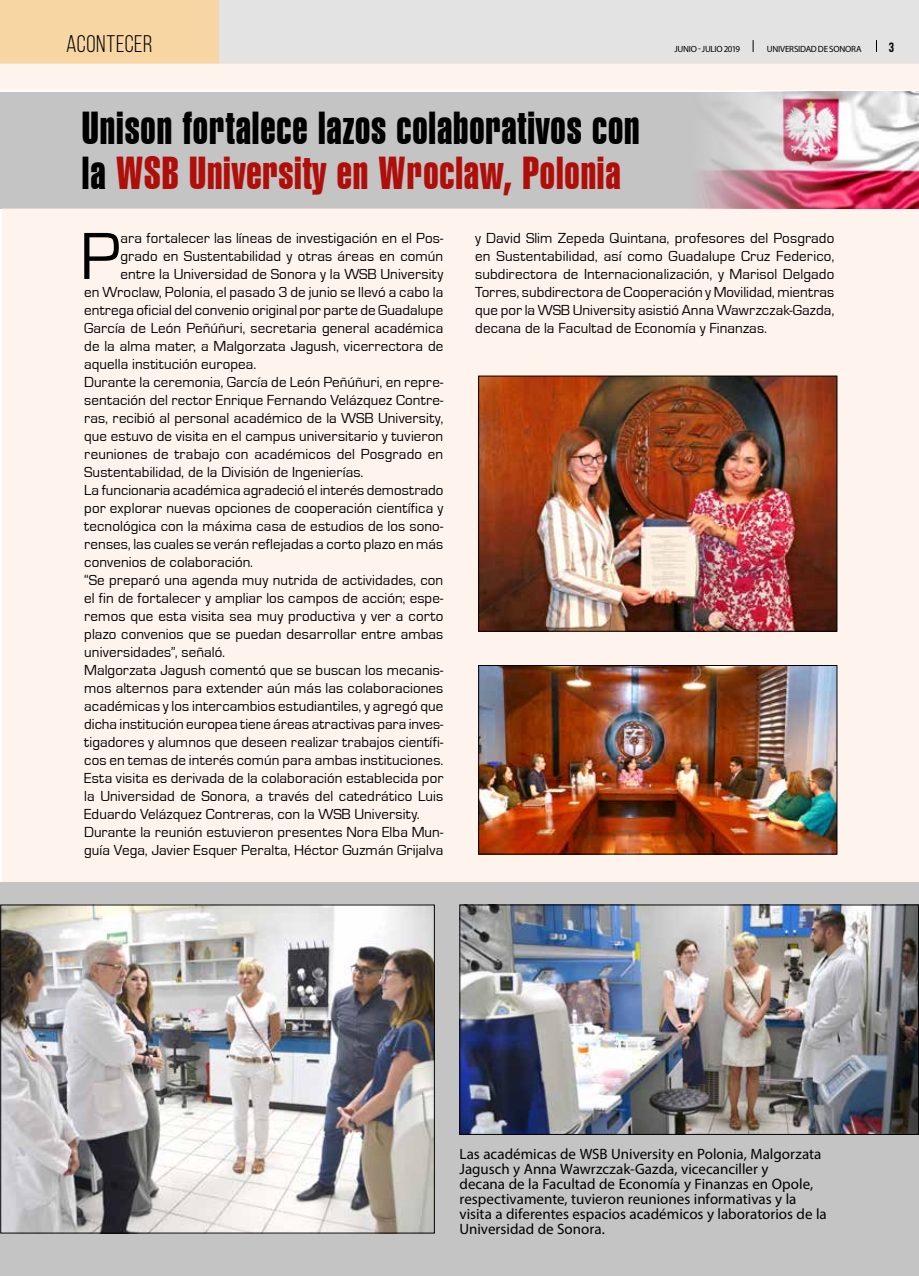
<style>
.page{position:relative;width:919px;height:1276px;background:#fff}
.page>*{position:absolute;margin:0;border:0;box-sizing:border-box;transform-origin:0 0}
.t1{font:69px "Eurostile";color:#000}
.t2{font:45px/45px "Swiss 911 BT Extra Compressed";letter-spacing:.02em;color:#000}
.t3{font:24px "Bebas Neue";letter-spacing:.025em;color:#000}
.t4{font:15px/18px "Eurostile";letter-spacing:.005em;color:#000;text-align:justify}
.t5{font:15px/15px "Myriad Pro";color:#000}
.t6{font:700 13.5px "Bebas Neue";color:#000}
.t7{font:9px "Myriad Pro";letter-spacing:-.02em;color:#000}
.s1{color:#ae0f0a}
</style>
<div class="page">
<div style="left:0;top:882px;width:918px;height:394px;background:#c4c4c4"></div>
<div style="left:2px;top:0;width:916px;height:63px;background:#e3e3e3"></div>
<div style="left:0;top:0;width:219px;height:63px;background:#f7d6a3"></div>
<div style="left:0;top:92px;width:918px;height:116px;background:#c4c4c4"></div>
<div style="left:0;top:63px;width:918px;height:27px;background:#fef4ed"></div>
<div style="left:2px;top:208px;width:916px;height:674px;background:#fef4ed"></div>
<svg style="left:752px;top:40px;width:1px;height:12px"></svg>
<svg style="left:876px;top:40px;width:1px;height:12px"></svg>
<img style="left:480px;top:378px;width:355px;height:251px">
<div style="left:478px;top:376px;width:359px;height:255px;border:1px solid #000"></div>
<img style="left:480px;top:667px;width:355px;height:185px">
<div style="left:478px;top:665px;width:359px;height:189px;border:1px solid #000"></div>
<img style="left:2px;top:906px;width:430px;height:325px">
<div style="left:0;top:904px;width:434px;height:329px;border:1px solid #000"></div>
<img style="left:461px;top:906px;width:455px;height:226px">
<div style="left:459px;top:904px;width:459px;height:230px;border:1px solid #000"></div>
<img style="left:701px;top:92px;width:217px;height:116px">
<h3 class="t3" style="left:66px;top:31px;width:88px">ACONTECER</h3>
<p class="t7" style="left:674px;top:43px;width:67px">JUNIO - JULIO 2019</p>
<p class="t7" style="left:766px;top:43px;width:96px">UNIVERSIDAD DE SONORA</p>
<p class="t6" style="left:888px;top:40px;width:7px">3</p>
<h2 class="t2" style="left:82px;top:106px;width:559px">Unison fortalece lazos colaborativos con la <span class="s1">WSB University en Wroclaw, Polonia</span></h2>
<h1 class="t1" style="left:80px;top:219px;width:42px">P</h1>
<p class="t4" style="left:121px;top:229px;width:324px">ara fortalecer las líneas de investigación en el Pos-</p>
<p class="t4" style="left:121px;top:247px;width:324px">grado en Sustentabilidad y otras áreas en común</p>
<p class="t4" style="left:121px;top:265px;width:324px">entre la Universidad de Sonora y la WSB University</p>
<p class="t4" style="left:84px;top:283px;width:360px">en Wroclaw, Polonia, el pasado 3 de junio se llevó a cabo la</p>
<p class="t4" style="left:84px;top:301px;width:360px">entrega oficial del convenio original por parte de Guadalupe</p>
<p class="t4" style="left:84px;top:319px;width:360px">García de León Peñúñuri, secretaria general académica</p>
<p class="t4" style="left:84px;top:337px;width:360px">de la alma mater, a Malgorzata Jagush, vicerrectora de</p>
<p class="t4" style="left:84px;top:355px;width:174px">aquella institución europea.</p>
<p class="t4" style="left:84px;top:373px;width:360px">Durante la ceremonia, García de León Peñúñuri, en repre-</p>
<p class="t4" style="left:84px;top:391px;width:360px">sentación del rector Enrique Fernando Velázquez Contre-</p>
<p class="t4" style="left:84px;top:409px;width:360px">ras, recibió al personal académico de la WSB University,</p>
<p class="t4" style="left:84px;top:427px;width:360px">que estuvo de visita en el campus universitario y tuvieron</p>
<p class="t4" style="left:84px;top:445px;width:360px">reuniones de trabajo con académicos del Posgrado en</p>
<p class="t4" style="left:84px;top:463px;width:280px">Sustentabilidad, de la División de Ingenierías.</p>
<p class="t4" style="left:84px;top:481px;width:360px">La funcionaria académica agradeció el interés demostrado</p>
<p class="t4" style="left:84px;top:499px;width:360px">por explorar nuevas opciones de cooperación científica y</p>
<p class="t4" style="left:84px;top:517px;width:360px">tecnológica con la máxima casa de estudios de los sono-</p>
<p class="t4" style="left:84px;top:535px;width:360px">renses, las cuales se verán reflejadas a corto plazo en más</p>
<p class="t4" style="left:84px;top:553px;width:170px">convenios de colaboración.</p>
<p class="t4" style="left:84px;top:571px;width:360px">“Se preparó una agenda muy nutrida de actividades, con</p>
<p class="t4" style="left:84px;top:589px;width:360px">el fin de fortalecer y ampliar los campos de acción; espe-</p>
<p class="t4" style="left:84px;top:607px;width:360px">remos que esta visita sea muy productiva y ver a corto</p>
<p class="t4" style="left:84px;top:625px;width:360px">plazo convenios que se puedan desarrollar entre ambas</p>
<p class="t4" style="left:84px;top:643px;width:142px">universidades”, señaló.</p>
<p class="t4" style="left:84px;top:661px;width:360px">Malgorzata Jagush comentó que se buscan los mecanis-</p>
<p class="t4" style="left:84px;top:679px;width:360px">mos alternos para extender aún más las colaboraciones</p>
<p class="t4" style="left:84px;top:697px;width:360px">académicas y los intercambios estudiantiles, y agregó que</p>
<p class="t4" style="left:84px;top:715px;width:360px">dicha institución europea tiene áreas atractivas para inves-</p>
<p class="t4" style="left:84px;top:733px;width:360px">tigadores y alumnos que deseen realizar trabajos científi-</p>
<p class="t4" style="left:84px;top:751px;width:360px">cos en temas de interés común para ambas instituciones.</p>
<p class="t4" style="left:84px;top:769px;width:360px">Esta visita es derivada de la colaboración establecida por</p>
<p class="t4" style="left:84px;top:787px;width:360px">la Universidad de Sonora, a través del catedrático Luis</p>
<p class="t4" style="left:84px;top:805px;width:337px">Eduardo Velázquez Contreras, con la WSB University.</p>
<p class="t4" style="left:84px;top:823px;width:360px">Durante la reunión estuvieron presentes Nora Elba Mun-</p>
<p class="t4" style="left:84px;top:841px;width:360px">guía Vega, Javier Esquer Peralta, Héctor Guzmán Grijalva</p>
<p class="t4" style="left:475px;top:229px;width:360px">y David Slim Zepeda Quintana, profesores del Posgrado en Sustentabilidad, así como Guadalupe Cruz Federico, subdirectora de Internacionalización, y Marisol Delgado Torres, subdirectora de Cooperación y Movilidad, mientras que por la WSB University asistió Anna Wawrzczak-Gazda, decana de la Facultad de Economía y Finanzas.</p>
<p class="t5" style="left:459px;top:1145px;width:369px">Las académicas de WSB University en Polonia, Malgorzata Jagusch y Anna Wawrzczak-Gazda, vicecanciller y<br>decana de la Facultad de Economía y Finanzas en Opole, respectivamente, tuvieron reuniones informativas y la visita a diferentes espacios académicos y laboratorios de la Universidad de Sonora.</p>
</div>
